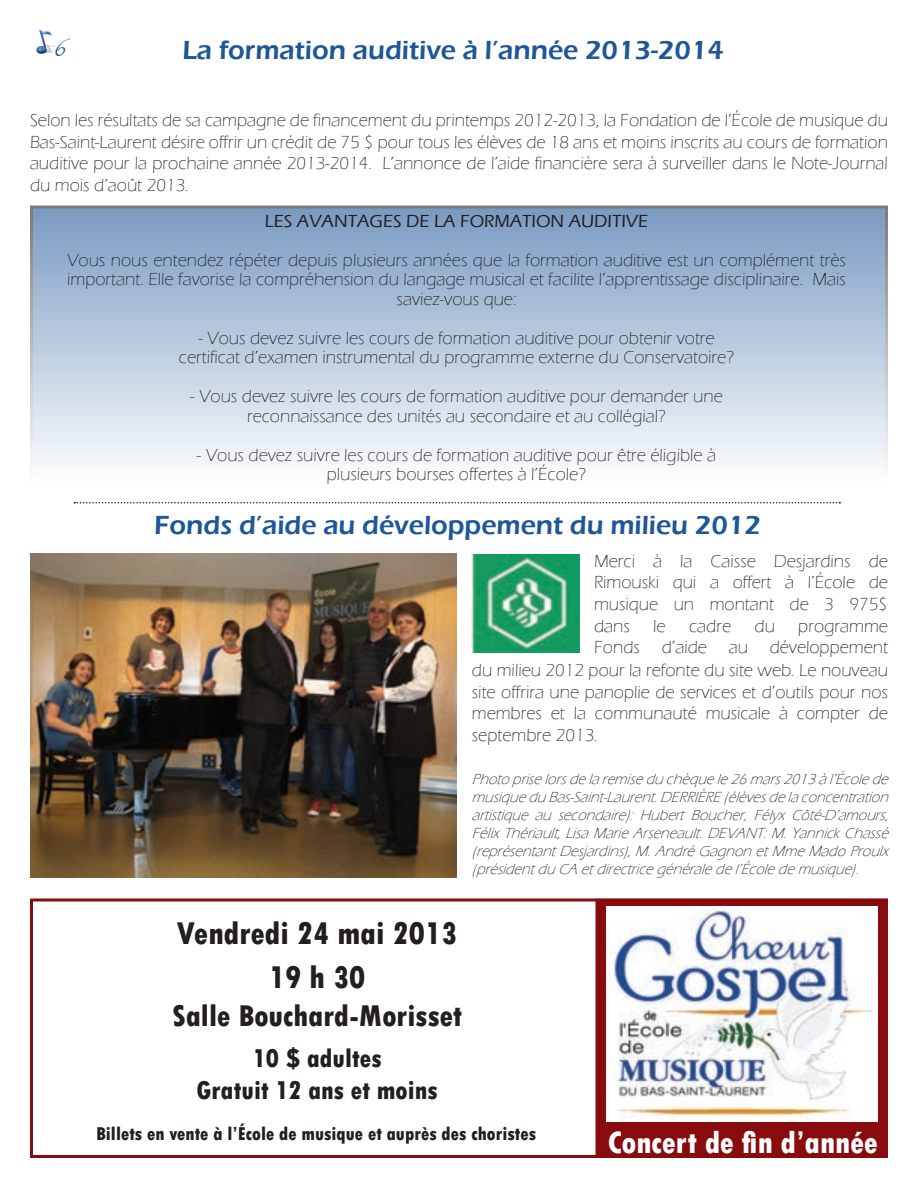
<style>
.page{position:relative;width:918px;height:1188px;background:#fff}
.page>*{position:absolute;margin:0;border:0;box-sizing:border-box;transform-origin:0 0}
.t1{font:800 condensed 33px/44.1px "Tw Cen";color:#231f20;text-align:center}
.t2{font:800 condensed 32.25px "Tw Cen";color:#fff}
.t3{font:800 condensed 31.5px "Tw Cen";color:#231f20}
.t4{font:600 27px "Eras ITC";color:#1e5798}
.t5{font:800 condensed 27px/32.4px "Tw Cen";color:#231f20;text-align:center}
.t6{font:27px "Vivaldii";color:#1e5798}
.t7{font:800 condensed 19.5px "Tw Cen";color:#231f20}
.t8{font:300 18px/21.6px "Eras ITC";color:#231f20;text-align:center}
.t9{font:500 18px "Eras ITC";color:#231f20}
.t10{font:italic 300 15px/18px "Eras ITC";color:#231f20;text-align:justify}
</style>
<div class="page">
<div style="left:596px;top:899px;width:292px;height:259px;background:#880b0e"></div>
<div style="left:30px;top:898px;width:858px;height:260px;border:3px solid #880b0e"></div>
<img style="left:36px;top:29px;width:21px;height:25px">
<img style="left:30px;top:554px;width:427px;height:324px">
<img style="left:472px;top:555px;width:107px;height:98px">
<svg style="left:74px;top:502px;width:766px;height:1px"></svg>
<div style="left:32px;top:207px;width:854px;height:276px;background:linear-gradient(to bottom,#789ac1,#fcfdfe)"></div>
<img style="left:607px;top:906px;width:271px;height:216px">
<h3 class="t6" style="left:55px;top:31px;width:13px">6</h3>
<h3 class="t4" style="left:182px;top:34px;width:543px">La formation auditive à l’année 2013-2014</h3>
<p class="t8" style="left:30px;top:110px;width:860px;text-align:justify">Selon les résultats de sa campagne de financement du printemps 2012-2013, la Fondation de l’École de musique du Bas-Saint-Laurent désire offrir un crédit de 75 $ pour tous les élèves de 18 ans et moins inscrits au cours de formation auditive pour la prochaine année 2013-2014. L’annonce de l’aide financière sera à surveiller dans le Note-Journal du mois d’août 2013.</p>
<p class="t9" style="left:265px;top:211px;width:46px">LES AVANTA</p>
<p class="t9" style="left:370px;top:211px;width:128px">GES DE LA FORMAT</p>
<p class="t9" style="left:532px;top:211px;width:118px">ION AUDITIVE</p>
<p class="t8" style="left:67px;top:250px;width:780px;line-height:19.5px">Vous nous entendez répéter depuis plusieurs années que la formation auditive est un complément très important. Elle favorise la compréhension du langage musical et facilite l’apprentissage disciplinaire. Mais saviez-vous que:</p>
<p class="t8" style="left:179px;top:328px;width:557px;line-height:19.5px">- Vous devez suivre les cours de formation auditive pour obtenir votre certificat d’examen instrumental du programme externe du Conservatoire?</p>
<p class="t8" style="left:190px;top:387px;width:534px;line-height:19.5px">- Vous devez suivre les cours de formation auditive pour demander une reconnaissance des unités au secondaire et au collégial?</p>
<p class="t8" style="left:197px;top:445px;width:521px;line-height:19.5px">- Vous devez suivre les cours de formation auditive pour être éligible à plusieurs bourses offertes à l’École?</p>
<h3 class="t4" style="left:154px;top:510px;width:608px">Fonds d’aide au développement du milieu 2012</h3>
<p class="t8" style="left:594px;top:550px;width:296px;text-align:justify">Merci à la Caisse Desjardins de Rimouski qui a offert à l’École de musique un montant de 3 975$ dans</p>
<p class="t8" style="left:653px;top:615px;width:14px">le</p>
<p class="t8" style="left:689px;top:615px;width:44px">cadre</p>
<p class="t8" style="left:755px;top:615px;width:22px">du</p>
<p class="t8" style="left:594px;top:615px;width:296px;text-align:right">programme<br>Fonds d’aide au développement</p>
<p class="t8" style="left:472px;top:660px;width:418px;text-align:justify">du milieu 2012 pour la refonte du site web. Le nouveau site offrira une panoplie de services et d’outils pour nos membres et la communauté musicale à compter de septembre 2013.</p>
<p class="t10" style="left:472px;top:770px;width:422px">Photopriselorsdelaremisedu chèquele26mars2013àl’Écolede musiquedu Bas-Saint-Laurent.DERRIÈRE(élèvesdelaconcentration artistique au secondaire): Hubert Boucher, Félyx Côté-D’amours, FélixThériault,LisaMarieArseneault.DEVANT:M.YannickChassé (représentantDesjardins),M.AndréGagnon etMmeMadoProulx (présidentdu CA etdirectricegénéraledel’Écoledemusique).</p>
<h1 class="t1" style="left:177px;top:911px;width:282px">Vendredi 24 mai 2013<br>19 h 30</h1>
<h3 class="t3" style="left:172px;top:997px;width:291px">Salle Bouchard-Morisset</h3>
<h3 class="t5" style="left:197px;top:1042px;width:243px">10 $ adultes<br>Gratuit 12 ans et moins</h3>
<p class="t7" style="left:96px;top:1122px;width:442px">Billets en vente à l’École de musique et auprès des choristes</p>
<h2 class="t2" style="left:608px;top:1123px;width:272px">Concert de fin d’année</h2>
</div>
